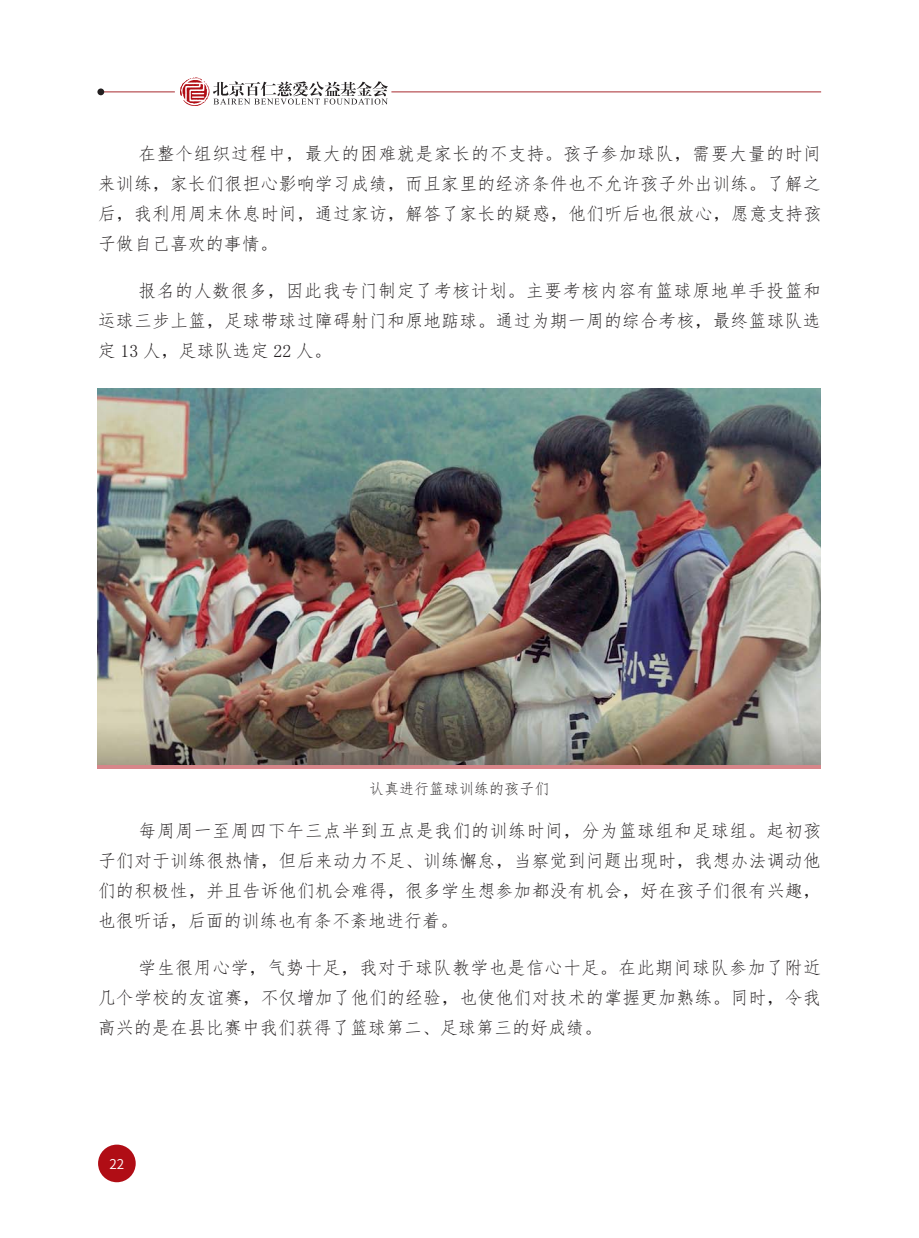
<style>
.page{position:relative;width:919px;height:1238px;background:#fff}
.page>*{position:absolute;margin:0;border:0;box-sizing:border-box;transform-origin:0 0}
.t1{font:18px/30px "Fang Song";letter-spacing:.005em;color:#231f20;text-align:justify}
.t2{font:15px "Fang Song";color:#231f20}
.t3{font:13.5px "Source Han Sans CN";color:#fff}
</style>
<div class="page">
<div style="left:98px;top:1144px;width:38px;height:38px;background:#b00d15;border-radius:50%"></div>
<hr style="left:101px;top:91px;width:74px;height:1px;background:#a8292e">
<hr style="left:391px;top:91px;width:430px;height:1px;background:#a8292e">
<div style="left:97px;top:88px;width:7px;height:7px;background:#231f20;border-radius:50%"></div>
<svg style="left:180px;top:77px;width:208px;height:29px"></svg>
<svg style="left:97px;top:764px;width:723px;height:4px;background:#bd7e7f"></svg>
<img style="left:97px;top:388px;width:723px;height:376px">
<p class="t1" style="left:98px;top:138px;width:725px;text-indent:40px">在整个组织过程中，最大的困难就是家长的不支持。孩子参加球队，需要大量的时间来训练，家长们很担心影响学习成绩，而且家里的经济条件也不允许孩子外出训练。了解之后，我利用周末休息时间，通过家访，解答了家长的疑惑，他们听后也很放心，愿意支持孩子做自己喜欢的事情。</p>
<p class="t1" style="left:98px;top:275px;width:724px;text-indent:40px">报名的人数很多，因此我专门制定了考核计划。主要考核内容有篮球原地单手投篮和运球三步上篮，足球带球过障碍射门和原地踮球。通过为期一周的综合考核，最终篮球队选定 13 人，足球队选定 22 人。</p>
<p class="t2" style="left:369px;top:781px;width:181px">认真进行篮球训练的孩子们</p>
<p class="t1" style="left:98px;top:815px;width:724px;text-indent:40px">每周周一至周四下午三点半到五点是我们的训练时间，分为篮球组和足球组。起初孩子们对于训练很热情，但后来动力不足、训练懈怠，当察觉到问题出现时，我想办法调动他们的积极性，并且告诉他们机会难得，很多学生想参加都没有机会，好在孩子们很有兴趣，也很听话，后面的训练也有条不紊地进行着。</p>
<p class="t1" style="left:98px;top:952px;width:725px;text-indent:40px">学生很用心学，气势十足，我对于球队教学也是信心十足。在此期间球队参加了附近几个学校的友谊赛，不仅增加了他们的经验，也使他们对技术的掌握更加熟练。同时，令我高兴的是在县比赛中我们获得了篮球第二、足球第三的好成绩。</p>
<p class="t3" style="left:109px;top:1156px;width:16px">22</p>
</div>
